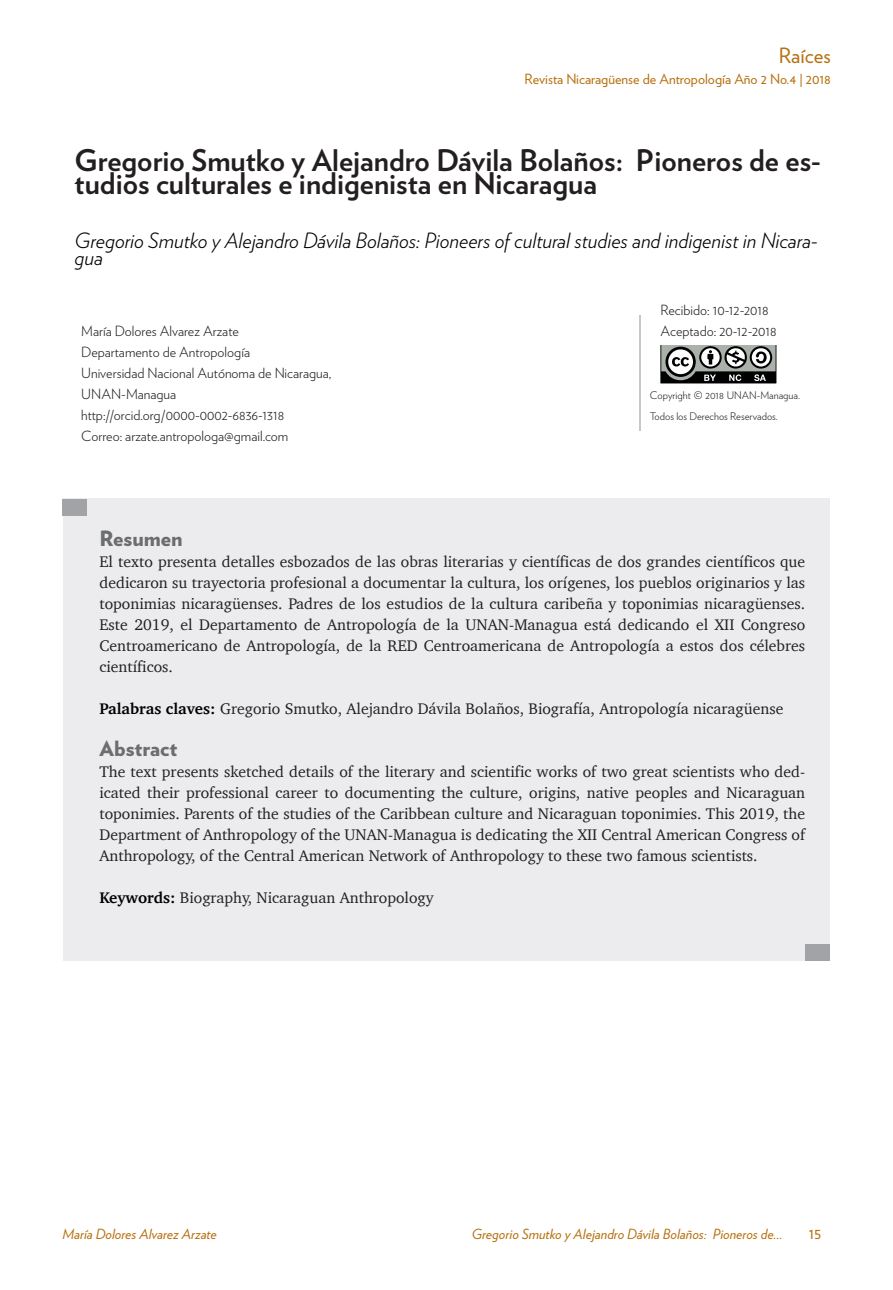
<style>
.page{position:relative;width:893px;height:1290px;background:#fff}
.page>*{position:absolute;margin:0;border:0;box-sizing:border-box;transform-origin:0 0}
.t1{font:700 29.75px/22.8px "Verlag";color:#231f20}
.t2{font:italic 300 21px/17.5px "Verlag";color:#000}
.CUERPO_DE_TEXTO{font:900 21px "Verlag";color:#6c6d70}
.t3{font:21px "Verlag";color:#b7700f}
.CUERPO_DE_TEXTO-2{font:15.75px/21px "Charter";color:#231f20;text-align:justify}
.t4{font:15.75px "Verlag";color:#b7700f}
.t5{font:300 14px/21px "Verlag";color:#231f20}
.t6{font:italic 14px "Verlag";color:#b7700f}
.t7{font:14px "Verlag";color:#b7700f}
.t8{font:300 10.5px/21px "Verlag";color:#231f20}
.s1{font-weight:700;color:#000}
</style>
<div class="page">
<div style="left:63px;top:499px;width:766px;height:462px;background:#ececee"></div>
<div style="left:63px;top:499px;width:24px;height:16px;background:#a1a3a6"></div>
<div style="left:805px;top:944px;width:24px;height:17px;background:#a1a3a6"></div>
<hr style="left:639px;top:315px;width:2px;height:115px;background:#c7c8ca">
<svg style="left:660px;top:346px;width:117px;height:38px"></svg>
<h2 class="t3" style="left:779px;top:40px;width:53px">Raíces</h2>
<p class="t7" style="left:525px;top:68px;width:308px">Revista Nicaragüense de Antropología Año 2 No.4 | 2018</p>
<p class="t1" style="left:75px;top:147px;width:748px">Gregorio Smutko y Alejandro Dávila Bolaños: Pioneros de es&shy;tudios culturales e indigenista en Nicaragua</p>
<p class="t2" style="left:75px;top:230px;width:745px">Gregorio Smutko y Alejandro Dávila Bolaños: Pioneers of cultural studies and indigenist in Nicara&shy;gua</p>
<p class="t5" style="left:81px;top:320px;width:159px">María Dolores Alvarez Arzate</p>
<p class="t5" style="left:81px;top:341px;width:170px">Departamento de Antropología</p>
<p class="t5" style="left:81px;top:362px;width:252px">Universidad Nacional Autónoma de Nicaragua,<br>UNAN-Managua</p>
<p class="t5" style="left:81px;top:404px;width:204px">http://orcid.org/0000-0002-6836-1318</p>
<p class="t5" style="left:81px;top:425px;width:209px">Correo: arzate.antropologa@gmail.com</p>
<p class="t5" style="left:660px;top:299px;width:110px">Recibido: 10-12-2018</p>
<p class="t5" style="left:660px;top:320px;width:118px">Aceptado: 20-12-2018</p>
<p class="t8" style="left:650px;top:384px;width:152px">Copyright © 2018 UNAN-Managua.<br>Todos los Derechos Reservados.</p>
<p class="CUERPO_DE_TEXTO" style="left:99px;top:521px;width:84px">Resumen</p>
<p class="CUERPO_DE_TEXTO-2" style="left:99px;top:551px;width:707px">El texto presenta detalles esbozados de las obras literarias y científicas de dos grandes científicos que dedicaron su trayectoria profesional a documentar la cultura, los orígenes, los pueblos originarios y las toponimias nicaragüenses. Padres de los estudios de la cultura caribeña y toponimias nicaragüenses.<br>Este 2019, el Departamento de Antropología de la UNAN-Managua está dedicando el XII Congreso Centroamericano de Antropología, de la RED Centroamericana de Antropología a estos dos célebres científicos.</p>
<p class="CUERPO_DE_TEXTO-2" style="left:99px;top:698px;width:686px"><span class="s1">Palabras claves:</span> Gregorio Smutko, Alejandro Dávila Bolaños, Biografía, Antropología nicaragüense</p>
<p class="CUERPO_DE_TEXTO" style="left:99px;top:731px;width:79px">Abstract</p>
<p class="CUERPO_DE_TEXTO-2" style="left:99px;top:761px;width:707px">The text presents sketched details of the literary and scientific works of two great scientists who ded&shy;icated their professional career to documenting the culture, origins, native peoples and Nicaraguan toponimies. Parents of the studies of the Caribbean culture and Nicaraguan toponimies. This 2019, the Department of Anthropology of the UNAN-Managua is dedicating the XII Central American Congress of Anthropology, of the Central American Network of Anthropology to these two famous scientists.</p>
<p class="CUERPO_DE_TEXTO-2" style="left:99px;top:887px;width:336px"><span class="s1">Keywords:</span> Biography, Nicaraguan Anthropology</p>
<p class="t6" style="left:63px;top:1223px;width:156px">María Dolores Alvarez Arzate</p>
<p class="t6" style="left:472px;top:1223px;width:312px">Gregorio Smutko y Alejandro Dávila Bolaños: Pioneros de...</p>
<p class="t4" style="left:809px;top:1221px;width:14px">15</p>
</div>
